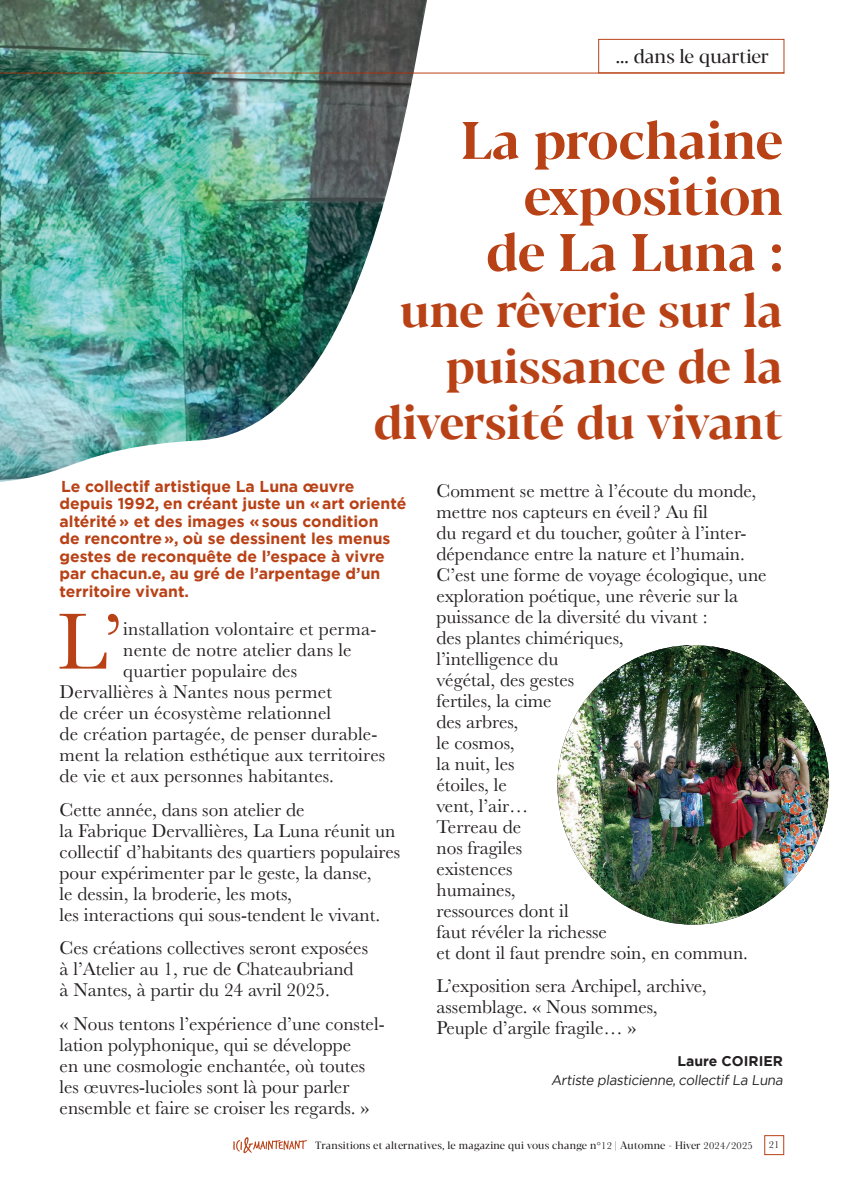
<style>
.page{position:relative;width:844px;height:1191px;background:#fff}
.page>*{position:absolute;margin:0;border:0;box-sizing:border-box;transform-origin:0 0}
.t1{font:82.6px "Baskerville";color:#b94116}
.t2{font:700 52.5px/56px "Blacker Display";color:#b94116;text-align:right}
.t3{font:700 47.25px/56px "Blacker Display";color:#b94116;text-align:right}
.t4{font:19.25px/21px "Baskerville";color:#231f20}
.t5{font:19.25px "Blacker Display";color:#231f20}
.t6{font:700 15.75px/17.5px "Gotham";color:#b94116}
.t7{font:14px "Gotham";color:#231f20;scale:.95 1}
.t8{font:700 14px "Gotham";color:#231f20}
.t9{font:10.5px "Blacker Display";letter-spacing:.02em;color:#231f20}
.t10{font:10.5px "Baskerville";color:#231f20}
.s1{font-family:"Baskerville"}
</style>
<div class="page">
<hr style="left:0;top:73px;width:784px;height:1px;background:#b94116">
<div style="left:598px;top:39px;width:186px;height:34px;border:1px solid #b94116"></div>
<div style="left:764px;top:1135px;width:20px;height:20px;background:#fff;border:1px solid #b94116"></div>
<svg style="left:233px;top:1137px;width:74px;height:16px"></svg>
<img style="left:557px;top:645px;width:271px;height:279px">
<img style="left:0;top:0;width:427px;height:482px">
<p class="t5" style="left:615px;top:45px;width:154px">... dans le quartier</p>
<h2 class="t2" style="left:461px;top:115px;width:323px">La prochaine exposition de La Luna :</h2>
<h3 class="t3" style="left:373px;top:285px;width:410px">une rêverie sur la puissance de la diversité du vivant</h3>
<p class="t6" style="left:60px;top:477px;width:348px">Le collectif artistique La Luna œuvre depuis 1992, en créant juste un « art orienté altérité » et des images « sous condition<br>de rencontre », où se dessinent les menus gestes de reconquête de l’espace à vivre par chacun.e, au gré de l’arpentage d’un territoire vivant.</p>
<h1 class="t1" style="left:57px;top:589px;width:67px">L’</h1>
<p class="t4" style="left:123px;top:619px;width:254px">installation volontaire et perma-</p>
<p class="t4" style="left:123px;top:640px;width:230px">nente de notre atelier dans le</p>
<p class="t4" style="left:123px;top:661px;width:175px">quartier populaire des</p>
<p class="t4" style="left:60px;top:682px;width:274px">Dervallières à Nantes nous permet</p>
<p class="t4" style="left:60px;top:703px;width:273px">de créer un écosystème relationnel</p>
<p class="t4" style="left:60px;top:724px;width:319px">de création partagée, de penser durable-</p>
<p class="t4" style="left:60px;top:745px;width:327px">ment la relation esthétique aux territoires</p>
<p class="t4" style="left:60px;top:766px;width:276px">de vie et aux personnes habitantes.</p>
<p class="t4" style="left:60px;top:799px;width:342px">Cette année, dans son atelier de<br>la Fabrique Dervallières, La Luna réunit un collectif d’habitants des quartiers populaires pour expérimenter par le geste, la danse,<br>le dessin, la broderie, les mots,<br>les interactions qui sous-tendent le vivant.</p>
<p class="t4" style="left:60px;top:937px;width:310px">Ces créations collectives seront exposées à l’Atelier au 1, rue de Chateaubriand<br>à Nantes, à partir du 24 avril 2025.</p>
<p class="t4" style="left:60px;top:1013px;width:326px">« Nous tentons l’expérience d’une constel&shy;lation polyphonique, qui se développe<br>en une cosmologie enchantée, où toutes les œuvres-lucioles sont là pour parler ensemble et faire se croiser les regards. »</p>
<p class="t4" style="left:436px;top:480px;width:331px">Comment se mettre à l’écoute du monde, mettre nos capteurs en éveil? Au fil<br>du regard et du toucher, goûter à l’inter&shy;dépendance entre la nature et l’humain.<br>C’est une forme de voyage écologique, une exploration poétique, une rêverie sur la puissance de la diversité du vivant :<br>des plantes chimériques,<br>l’intelligence du<br>végétal, des gestes<br>fertiles, la cime<br>des arbres,<br>le cosmos,<br>la nuit, les<br>étoiles, le<br>vent, l’air…<br>Terreau de<br>nos fragiles<br>existences<br>humaines,<br>ressources dont il<br>faut révéler la richesse<br>et dont il faut prendre soin, en commun.</p>
<p class="t4" style="left:436px;top:975px;width:271px">L’exposition sera Archipel, archive, assemblage. « Nous sommes,<br>Peuple d’argile fragile… »</p>
<p class="t8" style="left:677px;top:1051px;width:107px">Laure COIRIER</p>
<p class="t7" style="left:551px;top:1071px;width:248px">Artiste plasticienne,collectif La Luna</p>
<p class="t9" style="left:315px;top:1138px;width:439px">Transitions et alternatives, le magazine qui vous change n<span class="s1">°12</span> | Automne - Hiver <span class="s1">2024/2025</span></p>
<p class="t10" style="left:768px;top:1138px;width:12px">21</p>
</div>
